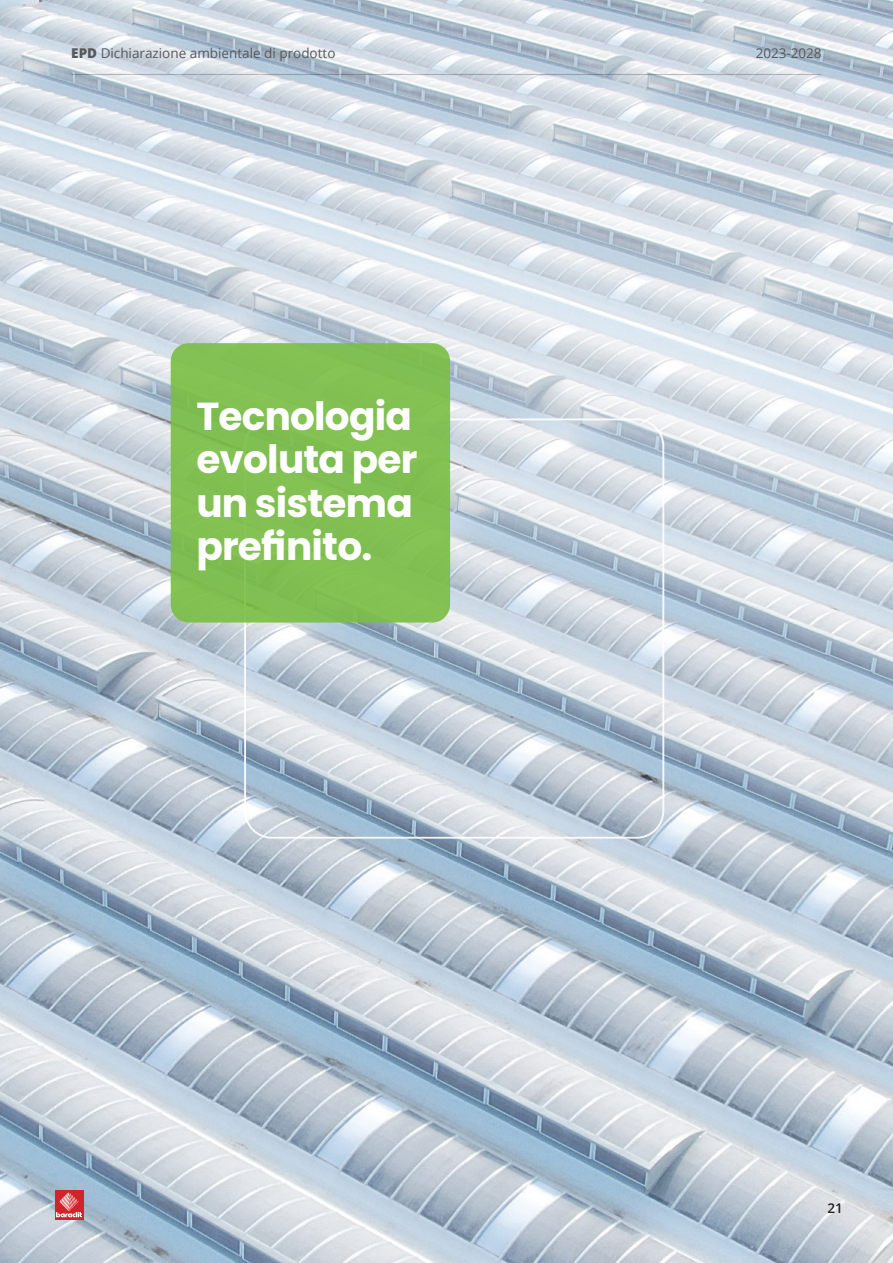
<style>
.page{position:relative;width:893px;height:1263px;background:#fff}
.page>*{position:absolute;margin:0;border:0;box-sizing:border-box;transform-origin:0 0}
.t1{font:700 39px/43.5px "Poppins";letter-spacing:-.02em;color:#fff}
.t2{font:13.5px "Open Sans";color:#57585a}
.t3{font:600 13.5px "Open Sans";color:#231f20}
.s1{font-weight:800}
</style>
<div class="page">
<img style="left:0;top:0;width:893px;height:1263px">
<hr style="left:72px;top:74px;width:749px;height:1px;background:#231f20">
<div style="left:55px;top:1190px;width:28px;height:30px;background:linear-gradient(to right,#d1232a,#d1232a)"></div>
<svg style="left:56px;top:1192px;width:26px;height:25px"></svg>
<div style="left:171px;top:343px;width:279px;height:279px;background:#82c053;border-radius:18px"></div>
<p class="t2" style="left:71px;top:44px;width:266px"><span class="s1">EPD</span> Dichiarazione ambientale di prodotto</p>
<p class="t2" style="left:756px;top:44px;width:68px">2023-2028</p>
<h1 class="t1" style="left:196px;top:395px;width:223px">Tecnologia evoluta per un sistema prefinito.</h1>
<p class="t3" style="left:827px;top:1199px;width:17px">21</p>
</div>
